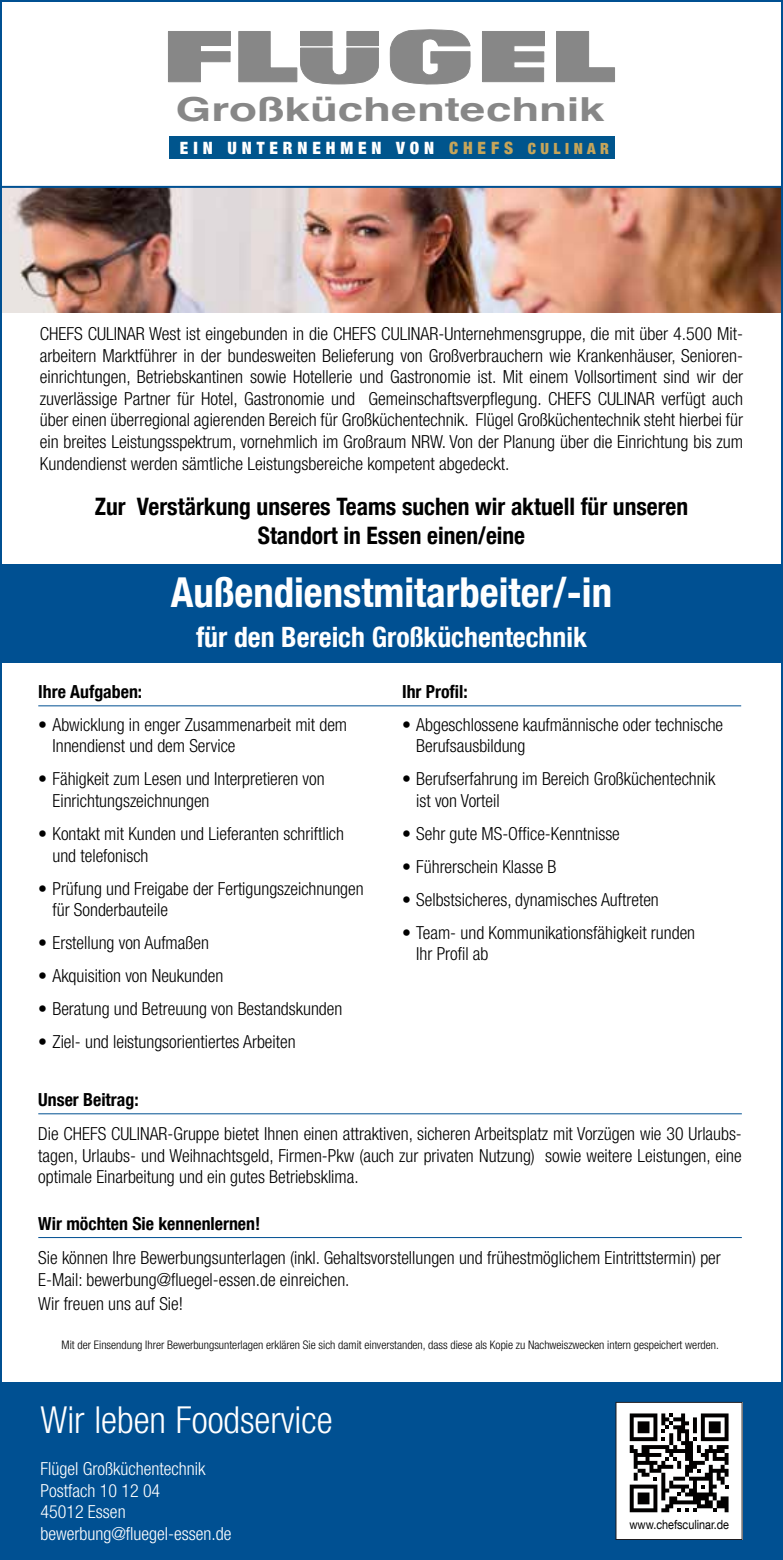
<style>
.page{position:relative;width:783px;height:1560px;background:#fff}
.page>*{position:absolute;margin:0;border:0;box-sizing:border-box;transform-origin:0 0}
.t1{font:700 condensed 41.2px "Helvetica Neue LT Com";color:#fff}
.t2{font:300 condensed 37.2px "Helvetica Neue LT Com";color:#fff}
.t3{font:700 33.2px "Helvetica";letter-spacing:-.005em;color:#878787;scale:1.38 1}
.t4{font:700 condensed 28px "Helvetica Neue LT Com";color:#fff}
.t5{font:700 condensed 24px/28.8px "Helvetica Neue LT Com";color:#000;text-align:center}
.t6{font:300 condensed 18px/21.6px "Helvetica Neue LT Com";color:#000}
.t7{font:300 condensed 18px/21.6px "Helvetica Neue LT Com";color:#fff}
.t8{font:700 condensed 18px "Helvetica Neue LT Com";color:#000}
.t9{font:900 condensed 17px "Helvetica Neue LT Com";letter-spacing:.29em;color:#fff}
.t10{font:12.6px "Helvetica Neue LT Com";color:#000;scale:.85 1}
.t11{font:300 condensed 11.8px "Helvetica Neue LT Com";color:#000}
.s1{color:#c6a55a}
.s2{font-size:15.4px;color:#c6a55a}
</style>
<div class="page">
<img style="left:3px;top:188px;width:776px;height:125px">
<div style="left:0;top:564px;width:782px;height:99px;background:#005092"></div>
<hr style="left:0;top:186px;width:782px;height:2px;background:#005092">
<hr style="left:38px;top:705px;width:703px;height:1px;background:#005092">
<hr style="left:38px;top:1113px;width:703px;height:1px;background:#005092">
<hr style="left:38px;top:1236px;width:703px;height:1px;background:#005092">
<div style="left:0;top:1382px;width:782px;height:177px;background:#005092"></div>
<svg style="left:615px;top:1401px;width:127px;height:138px;background:#aeaeaf"></svg>
<div style="left:168px;top:136px;width:446px;height:23px;background:#00558d"></div>
<svg style="left:168px;top:31px;width:62px;height:51px"></svg>
<svg style="left:482px;top:31px;width:62px;height:51px;background:#929292"></svg>
<svg style="left:556px;top:31px;width:58px;height:51px"></svg>
<svg style="left:238px;top:31px;width:140px;height:53px"></svg>
<svg style="left:390px;top:30px;width:80px;height:54px"></svg>
<h3 class="t3" style="left:176px;top:83px;width:312px">Großküchentechnik</h3>
<p class="t9" style="left:180px;top:138px;width:430px">EIN UNTERNEHMEN VON <span class="s1">CHEFS</span> <span class="s2">CULINAR</span></p>
<p class="t6" style="left:40px;top:323px;width:705px;text-align:justify">CHEFS CULINAR West ist eingebunden in die CHEFS CULINAR-Unternehmensgruppe, die mit über 4.500 Mit&shy;arbeitern Marktführer in der bundesweiten Belieferung von Großverbrauchern wie Krankenhäuser, Senioren&shy;einrichtungen, Betriebskantinen sowie Hotellerie und Gastronomie ist. Mit einem Vollsortiment sind wir der zuverlässige Partner für Hotel, Gastronomie und Gemeinschaftsverpflegung. CHEFS CULINAR verfügt auch über einen überregional agierenden Bereich für Großküchentechnik. Flügel Großküchentechnik steht hierbei für ein breites Leistungsspektrum, vornehmlich im Großraum NRW. Von der Planung über die Einrichtung bis zum Kundendienst werden sämtliche Leistungsbereiche kompetent abgedeckt.</p>
<h3 class="t5" style="left:95px;top:492px;width:595px">Zur Verstärkung unseres Teams suchen wir aktuell für unseren<br>Standort in Essen einen/eine</h3>
<h1 class="t1" style="left:171px;top:568px;width:442px">Außendienstmitarbeiter/-in</h1>
<h3 class="t4" style="left:196px;top:619px;width:392px">für den Bereich Großküchentechnik</h3>
<p class="t8" style="left:38px;top:680px;width:105px">Ihre Aufgaben:</p>
<p class="t6" style="left:52px;top:713px;width:296px;text-indent:-14px">• Abwicklung in enger Zusammenarbeit mit dem<br>Innendienst und dem Service</p>
<p class="t6" style="left:52px;top:768px;width:274px;text-indent:-14px">• Fähigkeit zum Lesen und Interpretieren von<br>Einrichtungszeichnungen</p>
<p class="t6" style="left:52px;top:822px;width:293px;text-indent:-14px">• Kontakt mit Kunden und Lieferanten schriftlich und telefonisch</p>
<p class="t6" style="left:52px;top:877px;width:312px;text-indent:-14px">• Prüfung und Freigabe der Fertigungszeichnungen für Sonderbauteile</p>
<p class="t6" style="left:38px;top:931px;width:172px">• Erstellung von Aufmaßen</p>
<p class="t6" style="left:38px;top:964px;width:186px">• Akquisition von Neukunden</p>
<p class="t6" style="left:38px;top:997px;width:305px">• Beratung und Betreuung von Bestandskunden</p>
<p class="t6" style="left:38px;top:1030px;width:259px">• Ziel- und leistungsorientiertes Arbeiten</p>
<p class="t8" style="left:402px;top:680px;width:67px">Ihr Profil:</p>
<p class="t6" style="left:416px;top:713px;width:308px;text-indent:-14px">• Abgeschlossene kaufmännische oder technische<br>Berufsausbildung</p>
<p class="t6" style="left:416px;top:768px;width:300px;text-indent:-14px">• Berufserfahrung im Bereich Großküchentechnik ist von Vorteil</p>
<p class="t6" style="left:402px;top:822px;width:219px">• Sehr gute MS-Office-Kenntnisse</p>
<p class="t6" style="left:402px;top:855px;width:156px">• Führerschein Klasse B</p>
<p class="t6" style="left:402px;top:888px;width:258px">• Selbstsicheres, dynamisches Auftreten</p>
<p class="t6" style="left:416px;top:921px;width:280px;text-indent:-14px">• Team- und Kommunikationsfähigkeit runden<br>Ihr Profil ab</p>
<p class="t8" style="left:38px;top:1088px;width:102px">Unser Beitrag:</p>
<p class="t6" style="left:38px;top:1122px;width:704px;text-align:justify">Die CHEFS CULINAR-Gruppe bietet Ihnen einen attraktiven, sicheren Arbeitsplatz mit Vorzügen wie 30 Urlaubs&shy;tagen, Urlaubs- und Weihnachtsgeld, Firmen-Pkw (auch zur privaten Nutzung) sowie weitere Leistungen, eine optimale Einarbeitung und ein gutes Betriebsklima.</p>
<p class="t8" style="left:38px;top:1212px;width:223px">Wir möchten Sie kennenlernen!</p>
<p class="t6" style="left:38px;top:1246px;width:683px">Sie können Ihre Bewerbungsunterlagen (inkl. Gehaltsvorstellungen und frühestmöglichem Eintrittstermin) per<br>E-Mail: bewerbung@fluegel-essen.de einreichen.</p>
<p class="t6" style="left:38px;top:1292px;width:146px">Wir freuen uns auf Sie!</p>
<p class="t11" style="left:62px;top:1337px;width:658px">Mit der Einsendung Ihrer Bewerbungsunterlagen erklären Sie sich damit einverstanden, dass diese als Kopie zu Nachweiszwecken intern gespeichert werden.</p>
<h2 class="t2" style="left:40px;top:1397px;width:293px">Wir leben Foodservice</h2>
<p class="t7" style="left:40px;top:1457px;width:192px">Flügel Großküchentechnik<br>Postfach 10 12 04<br>45012 Essen bewerbung@fluegel-essen.de</p>
<p class="t10" style="left:629px;top:1516px;width:118px">www.chefsculinar.de</p>
</div>
